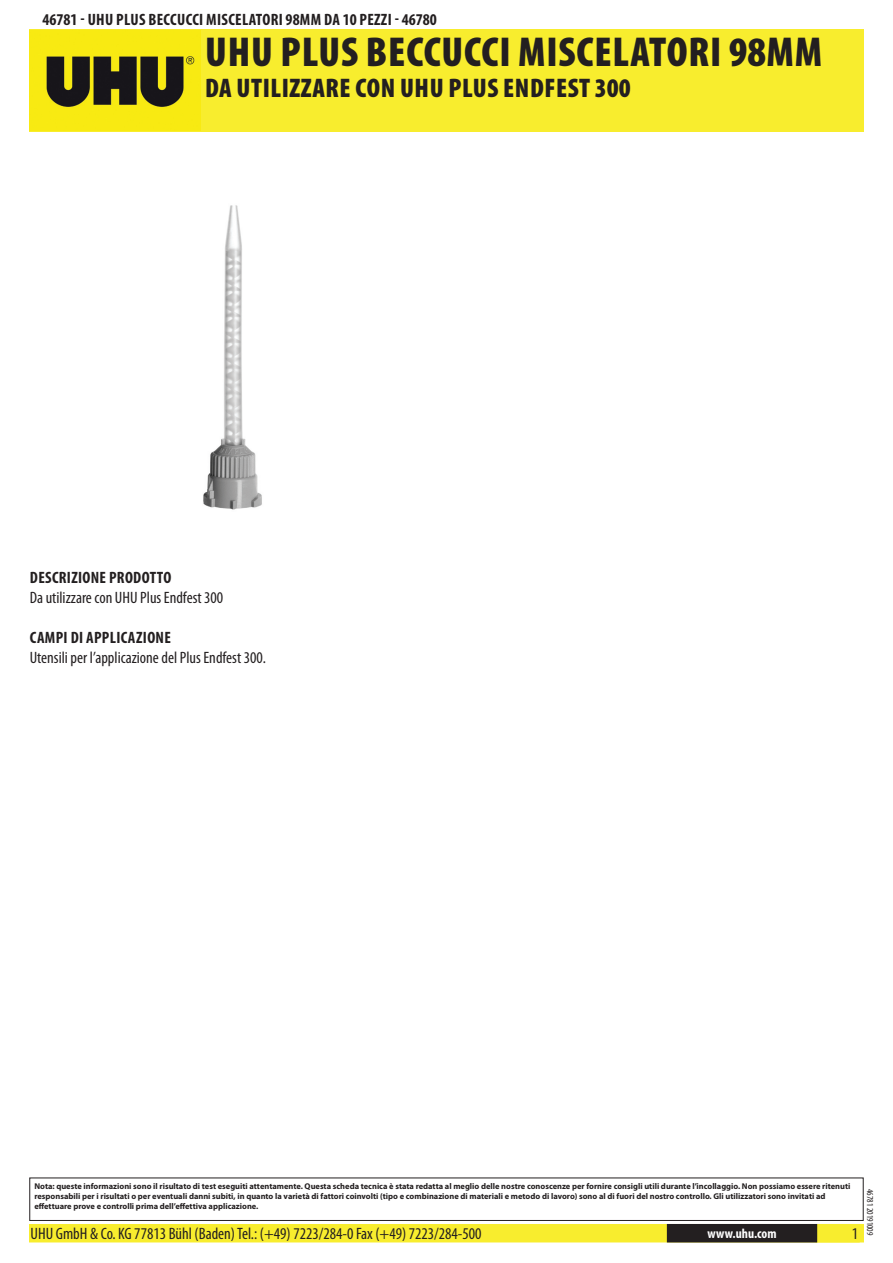
<style>
.page{position:relative;width:893px;height:1263px;background:#fff}
.page>*{position:absolute;margin:0;border:0;box-sizing:border-box;transform-origin:0 0}
.t1{font:900 condensed 42px "Myriad Pro";letter-spacing:.02em;color:#231f20}
.t2{font:900 condensed 27px "Myriad Pro";letter-spacing:.02em;color:#231f20}
.t3{font:condensed 16.5px "Myriad Pro";color:#231f20}
.t4{font:700 condensed 16.5px "Myriad Pro";letter-spacing:.02em;color:#231f20}
.t5{font:700 condensed 13.5px "Myriad Pro";letter-spacing:.015em;color:#fff}
.t6{font:condensed 9px "Myriad Pro";color:#231f20}
.t7{font:700 8.4px/10.1px "Myriad Pro";color:#231f20}
</style>
<div class="page">
<div style="left:30px;top:1225px;width:833px;height:17px;background:#f8ed2e"></div>
<div style="left:29px;top:1224px;width:835px;height:18px;border:2px solid #f8ed2e"></div>
<div style="left:816px;top:1224px;width:44px;height:18px;border:2px solid #f8ed2e"></div>
<div style="left:668px;top:1225px;width:148px;height:17px;background:#231f20"></div>
<div style="left:667px;top:1224px;width:150px;height:18px;border:2px solid #231f20"></div>
<div style="left:29px;top:1177px;width:835px;height:44px;border:1px solid #231f20"></div>
<div style="left:30px;top:30px;width:834px;height:102px;background:#f8ed2e"></div>
<img style="left:30px;top:31px;width:171px;height:100px">
<img style="left:203px;top:205px;width:59px;height:305px">
<h3 class="t4" style="left:43px;top:9px;width:396px">46781 - UHU PLUS BECCUCCI MISCELATORI 98MM DA 10 PEZZI - 46780</h3>
<h1 class="t1" style="left:205px;top:25px;width:589px">UHU PLUS BECCUCCI MISCELATORI 98MM</h1>
<h2 class="t2" style="left:205px;top:70px;width:427px">DA UTILIZZARE CON UHU PLUS ENDFEST 300</h2>
<h3 class="t4" style="left:30px;top:568px;width:143px">DESCRIZIONE PRODOTTO</h3>
<h3 class="t3" style="left:30px;top:588px;width:195px">Da utilizzare con UHU Plus Endfest 300</h3>
<h3 class="t4" style="left:30px;top:627px;width:143px">CAMPI DI APPLICAZIONE</h3>
<h3 class="t3" style="left:30px;top:647px;width:238px">Utensili per l’applicazione del Plus Endfest 300.</h3>
<p class="t7" style="left:34px;top:1181px;width:818px">Nota: queste informazioni sono il risultato di test eseguiti attentamente. Questa scheda tecnica è stata redatta al meglio delle nostre conoscenze per fornire consigli utili durante l’incollaggio. Non possiamo essere ritenuti responsabili per i risultati o per eventuali danni subiti, in quanto la varietà di fattori coinvolti (tipo e combinazione di materiali e metodo di lavoro) sono al di fuori del nostro controllo. Gli utilizzatori sono invitati ad effettuare prove e controlli prima dell’effettiva applicazione.</p>
<h3 class="t3" style="left:31px;top:1224px;width:453px">UHU GmbH &amp; Co. KG 77813 Bühl (Baden) Tel.: (+49) 7223/284-0 Fax (+49) 7223/284-500</h3>
<h3 class="t5" style="left:707px;top:1225px;width:71px">WWW.UHU.COM</h3>
<h3 class="t3" style="left:852px;top:1224px;width:8px">1</h3>
<p class="t6" style="left:875px;top:1189px;width:48px;rotate:90deg">46781 20191009</p>
</div>
